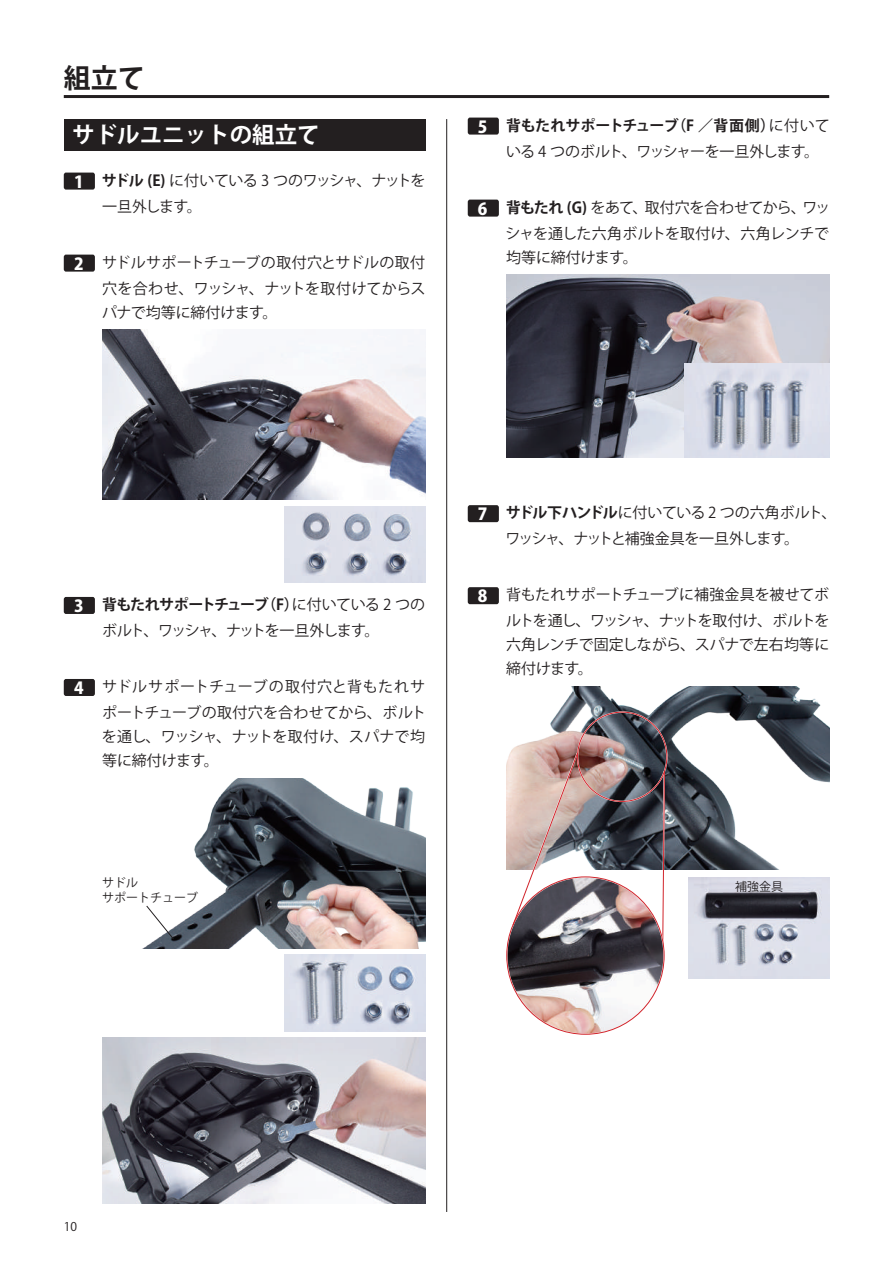
<style>
.page{position:relative;width:893px;height:1263px;background:#fff}
.page>*{position:absolute;margin:0;border:0;box-sizing:border-box;transform-origin:0 0}
.t1{font:700 27px "Koz Go Pro";color:#231f20}
.t2{font:700 22.5px "Koz Go Pro";color:#fff}
.t3{font:15px/26px "Koz Go Pr 6 N";letter-spacing:-.015em;color:#231f20}
.t4{font:15px/26px "Koz Go Pr 6 N";letter-spacing:-.05em;color:#231f20}
.t5{font:15px/26px "Koz Go Pr 6 N";letter-spacing:.005em;color:#231f20;text-align:right}
.t6{font:15px/26px "Koz Go Pr 6 N";letter-spacing:-.095em;color:#231f20}
.t7{font:15px/26px "Koz Go Pr 6 N";letter-spacing:.015em;color:#231f20;text-align:right}
.t8{font:15px/26px "Koz Go Pr 6 N";letter-spacing:-.045em;color:#231f20}
.t9{font:12px/15px "Koz Go Pr 6 N";color:#231f20}
.t10{font:12px "Koz Go Pro";color:#231f20}
.s1{font-family:"Koz Go Pro";font-weight:800;font-size:16.5px;color:#fff}
.s2{font-weight:700}
</style>
<div class="page">
<hr style="left:446px;top:119px;width:1px;height:1093px;background:#231f20">
<hr style="left:64px;top:95px;width:765px;height:3px;background:#231f20">
<div style="left:64px;top:119px;width:361px;height:31px;background:#231f20"></div>
<div style="left:64px;top:173px;width:31px;height:17px;background:#231f20;border-radius:2px"></div>
<div style="left:64px;top:255px;width:31px;height:17px;background:#231f20;border-radius:2px"></div>
<img style="left:102px;top:330px;width:323px;height:170px">
<img style="left:285px;top:506px;width:140px;height:77px">
<div style="left:64px;top:597px;width:31px;height:17px;background:#231f20;border-radius:2px"></div>
<div style="left:64px;top:679px;width:31px;height:17px;background:#231f20;border-radius:2px"></div>
<img style="left:143px;top:778px;width:282px;height:170px">
<svg style="left:146px;top:905px;width:28px;height:35px"></svg>
<img style="left:285px;top:955px;width:140px;height:76px">
<img style="left:102px;top:1037px;width:323px;height:166px">
<div style="left:468px;top:118px;width:31px;height:17px;background:#231f20;border-radius:2px"></div>
<div style="left:468px;top:200px;width:31px;height:17px;background:#231f20;border-radius:2px"></div>
<img style="left:506px;top:275px;width:323px;height:182px">
<img style="left:685px;top:364px;width:144px;height:93px">
<div style="left:468px;top:505px;width:31px;height:17px;background:#231f20;border-radius:2px"></div>
<div style="left:468px;top:587px;width:31px;height:17px;background:#231f20;border-radius:2px"></div>
<img style="left:689px;top:878px;width:140px;height:100px">
<img style="left:506px;top:686px;width:323px;height:183px">
<svg style="left:661px;top:770px;width:5px;height:170px"></svg>
<img style="left:507px;top:877px;width:157px;height:157px;border-radius:79px">
<svg style="left:511px;top:751px;width:68px;height:176px"></svg>
<h1 class="t1" style="left:64px;top:60px;width:82px">組立て</h1>
<h2 class="t2" style="left:72px;top:121px;width:249px">サドルユニットの組立て</h2>
<p class="t8" style="left:102px;top:168px;width:325px;text-indent:-28px"><span class="s1">1</span> <span class="s2">サドル (E)</span> に付いている 3 つのワッシャ、ナットを一旦外します。</p>
<p class="t5" style="left:74px;top:250px;width:353px"><span class="s1">2</span> サドルサポートチューブの取付穴とサドルの取付穴を合わせ、ワッシャ、ナットを取付けてからス</p>
<p class="t3" style="left:102px;top:300px;width:177px">パナで均等に締付けます。</p>
<p class="t4" style="left:506px;top:113px;width:325px;text-indent:-28px"><span class="s1">5</span> <span class="s2">背もたれサポートチューブ（F ／背面側）</span>に付いている 4 つのボルト、ワッシャーを一旦外します。</p>
<p class="t3" style="left:478px;top:195px;width:354px;text-align:right"><span class="s1">6</span> <span class="s2">背もたれ (G)</span> をあて、取付穴を合わせてから、ワッシャを通した六角ボルトを取付け、六角レンチで</p>
<p class="t3" style="left:506px;top:245px;width:133px">均等に締付けます。</p>
<p class="t6" style="left:102px;top:592px;width:325px;text-indent:-28px"><span class="s1">3</span> <span class="s2">背もたれサポートチューブ（F）</span>に付いている 2 つのボルト、ワッシャ、ナットを一旦外します。</p>
<p class="t7" style="left:74px;top:674px;width:354px"><span class="s1">4</span> サドルサポートチューブの取付穴と背もたれサポートチューブの取付穴を合わせてから、ボルト</p>
<p class="t3" style="left:102px;top:725px;width:325px;line-height:24px">を通し、ワッシャ、ナットを取付け、スパナで均等に締付けます。</p>
<p class="t9" style="left:102px;top:875px;width:97px">サドル<br>サポートチューブ</p>
<p class="t3" style="left:505px;top:500px;width:332px;text-indent:-27px"><span class="s1">7</span> <span class="s2">サドル下ハンドル</span>に付いている 2 つの六角ボルト、ワッシャ、ナットと補強金具を一旦外します。</p>
<p class="t3" style="left:478px;top:582px;width:353px;text-align:right"><span class="s1">8</span> 背もたれサポートチューブに補強金具を被せてボルトを通し、ワッシャ、ナットを取付け、ボルトを</p>
<p class="t3" style="left:506px;top:633px;width:325px;line-height:24px">六角レンチで固定しながら、スパナで左右均等に締付けます。</p>
<p class="t9" style="left:735px;top:879px;width:49px">補強金具</p>
<p class="t10" style="left:64px;top:1219px;width:15px">10</p>
</div>
